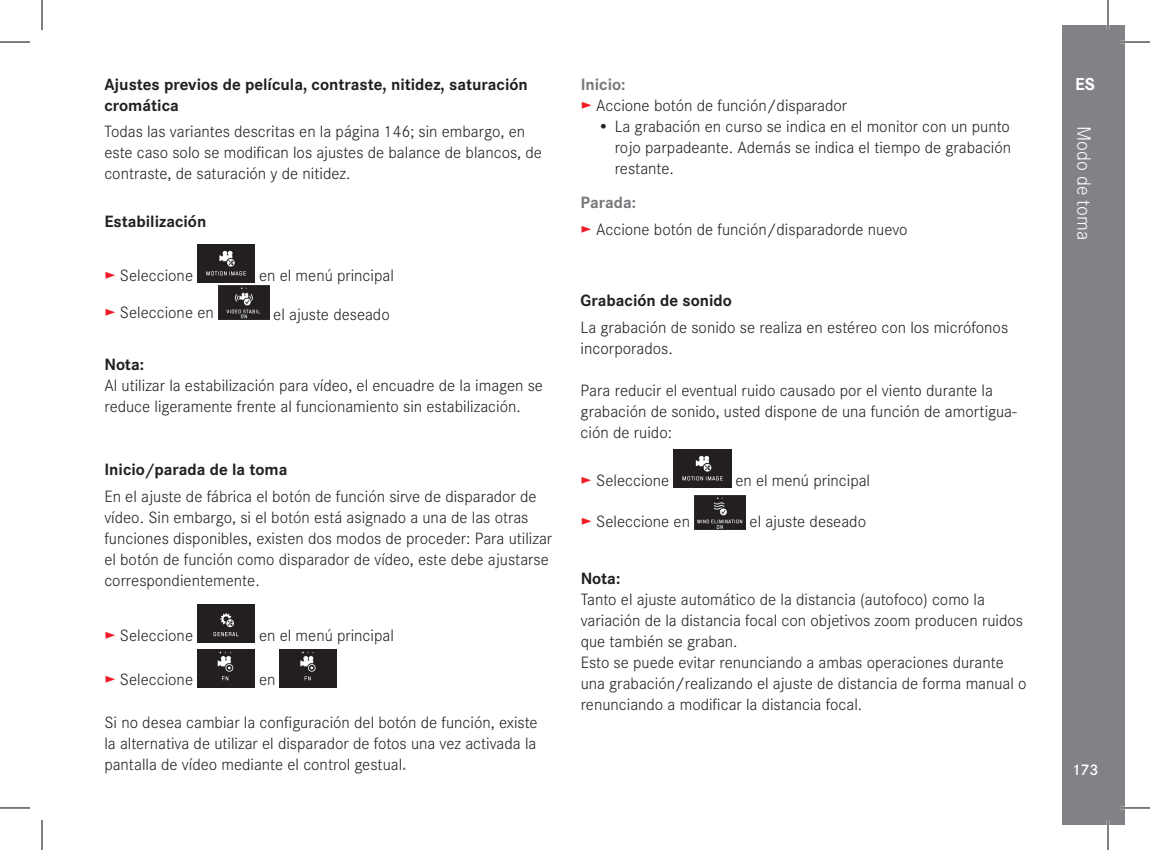
<style>
.page{position:relative;width:1150px;height:850px;background:#fff}
.page>*{position:absolute;margin:0;border:0;box-sizing:border-box;transform-origin:0 0}
.t1{font:300 20px "Corporate S";color:#fff}
.t2{font:700 18px "Corporate S";color:#fff}
.t3{font:300 17px/21px "Corporate S";color:#231f20}
.t4{font:700 17px/21px "Corporate S";color:#231f20}
.t5{font:600 16px "Corporate S";color:#fff}
.s1{color:#ee1c28}
.s2{font-weight:700;color:#76787b}
</style>
<div class="page">
<div style="left:1062px;top:25px;width:63px;height:799px;background:#808285"></div>
<img style="left:197px;top:244px;width:58px;height:38px">
<img style="left:218px;top:285px;width:51px;height:34px">
<img style="left:197px;top:604px;width:58px;height:38px">
<img style="left:197px;top:649px;width:57px;height:38px">
<img style="left:280px;top:649px;width:57px;height:38px">
<img style="left:674px;top:449px;width:57px;height:38px">
<img style="left:694px;top:495px;width:51px;height:34px">
<hr style="left:1120px;top:41px;width:30px;height:2px;background:#fff">
<hr style="left:1120px;top:806px;width:30px;height:3px;background:#fff">
<hr style="left:1107px;top:0;width:2px;height:30px;background:#fff">
<hr style="left:1107px;top:819px;width:2px;height:30px;background:#fff">
<hr style="left:0;top:42px;width:30px;height:1px;background:#000">
<hr style="left:1120px;top:42px;width:30px;height:1px;background:#000">
<hr style="left:0;top:807px;width:30px;height:1px;background:#000">
<hr style="left:1120px;top:807px;width:30px;height:1px;background:#000">
<hr style="left:42px;top:0;width:1px;height:30px;background:#000">
<hr style="left:42px;top:819px;width:1px;height:30px;background:#000">
<hr style="left:1107px;top:0;width:1px;height:30px;background:#000">
<hr style="left:1107px;top:819px;width:1px;height:30px;background:#000">
<p class="t4" style="left:104px;top:72px;width:425px">Ajustes previos de película, contraste, nitidez, saturación cromática</p>
<p class="t3" style="left:104px;top:120px;width:439px">Todas las variantes descritas en la página 146; sin embargo, en este caso solo se modifican los ajustes de balance de blancos, de contraste, de saturación y de nitidez.</p>
<p class="t4" style="left:104px;top:209px;width:103px">Estabilización</p>
<p class="t3" style="left:104px;top:263px;width:90px"><span class="s1">►</span> Seleccione</p>
<p class="t3" style="left:259px;top:263px;width:136px">en el menú principal</p>
<p class="t3" style="left:104px;top:300px;width:111px"><span class="s1">►</span> Seleccione en</p>
<p class="t3" style="left:273px;top:302px;width:118px">el ajuste deseado</p>
<p class="t4" style="left:104px;top:352px;width:41px">Nota:</p>
<p class="t3" style="left:104px;top:374px;width:440px">Al utilizar la estabilización para vídeo, el encuadre de la imagen se reduce ligeramente frente al funcionamiento sin estabilización.</p>
<p class="t4" style="left:104px;top:457px;width:185px">Inicio/parada de la toma</p>
<p class="t3" style="left:104px;top:484px;width:449px">En el ajuste de fábrica el botón de función sirve de disparador de vídeo. Sin embargo, si el botón está asignado a una de las otras funciones disponibles, existen dos modos de proceder: Para utilizar el botón de función como disparador de vídeo, este debe ajustarse correspondientemente.</p>
<p class="t3" style="left:104px;top:623px;width:90px"><span class="s1">►</span> Seleccione</p>
<p class="t3" style="left:259px;top:623px;width:136px">en el menú principal</p>
<p class="t3" style="left:104px;top:668px;width:90px"><span class="s1">►</span> Seleccione</p>
<p class="t3" style="left:259px;top:668px;width:18px">en</p>
<p class="t3" style="left:104px;top:710px;width:435px;text-align:justify">Si no desea cambiar la configuración del botón de función, existe la alternativa de utilizar el disparador de fotos una vez activada la pantalla de vídeo mediante el control gestual<span class="s2">.</span></p>
<p class="t3" style="left:581px;top:72px;width:268px;line-height:21.6px"><span class="s2">Inicio:<br></span><span class="s1">►</span> Accione botón de función/disparador</p>
<p class="t3" style="left:615px;top:115px;width:398px;text-align:justify;text-indent:-17px">• La grabación en curso se indica en el monitor con un punto rojo parpadeante. Además se indica el tiempo de grabación restante.</p>
<p class="t3" style="left:581px;top:188px;width:328px;line-height:26.6px"><span class="s2">Parada:<br></span><span class="s1">►</span> Accione botón de función/disparadorde nuevo</p>
<p class="t4" style="left:581px;top:288px;width:153px">Grabación de sonido</p>
<p class="t3" style="left:581px;top:315px;width:429px">La grabación de sonido se realiza en estéreo con los micrófonos incorporados.</p>
<p class="t3" style="left:581px;top:378px;width:438px">Para reducir el eventual ruido causado por el viento durante la grabación de sonido, usted dispone de una función de amortigua&shy;ción de ruido:</p>
<p class="t3" style="left:581px;top:468px;width:90px"><span class="s1">►</span> Seleccione</p>
<p class="t3" style="left:735px;top:468px;width:136px">en el menú principal</p>
<p class="t3" style="left:581px;top:510px;width:111px"><span class="s1">►</span> Seleccione en</p>
<p class="t3" style="left:749px;top:510px;width:118px">el ajuste deseado</p>
<p class="t4" style="left:581px;top:566px;width:41px">Nota:</p>
<p class="t3" style="left:581px;top:588px;width:447px">Tanto el ajuste automático de la distancia (autofoco) como la variación de la distancia focal con objetivos zoom producen ruidos que también se graban.<br>Esto se puede evitar renunciando a ambas operaciones durante una grabación/realizando el ajuste de distancia de forma manual o renunciando a modificar la distancia focal.</p>
<p class="t2" style="left:1075px;top:70px;width:21px">ES</p>
<p class="t1" style="left:1098px;top:126px;width:115px;rotate:90deg">Modo de toma</p>
<p class="t5" style="left:1072px;top:758px;width:28px">173</p>
</div>
